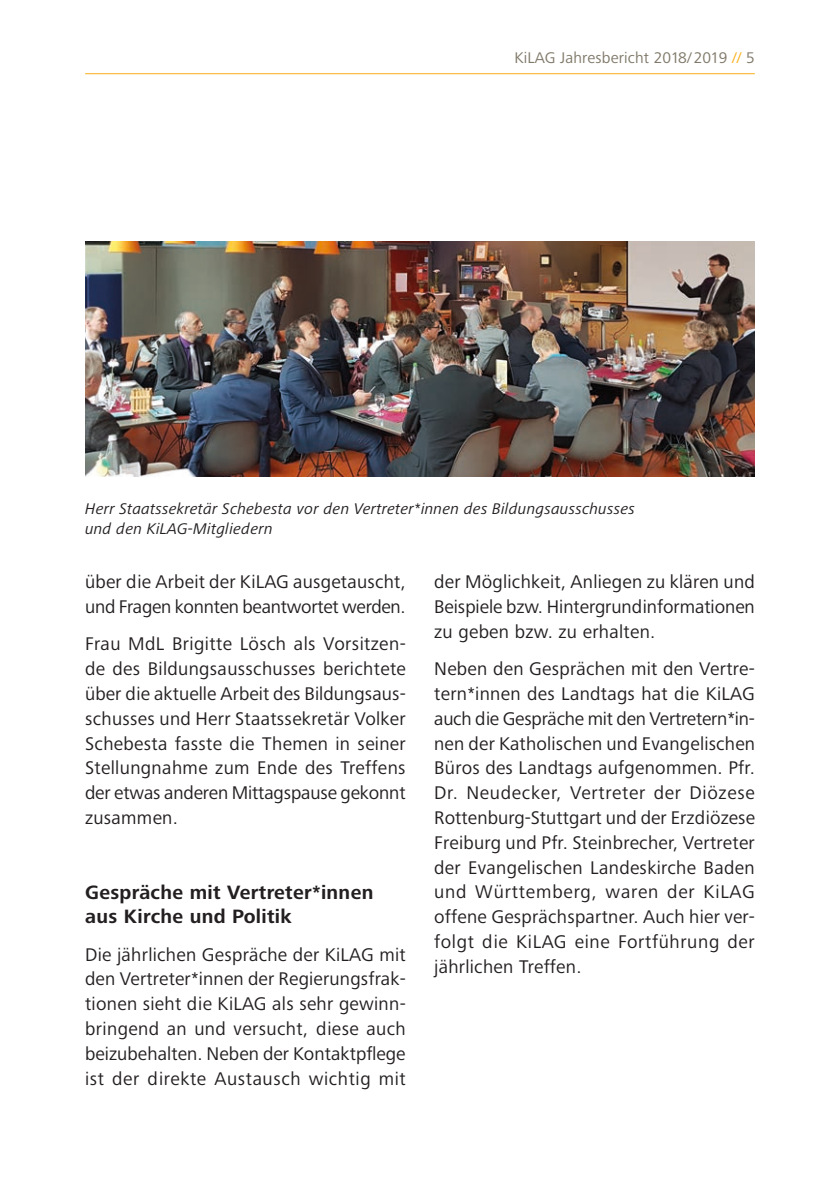
<style>
.page{position:relative;width:840px;height:1191px;background:#fff}
.page>*{position:absolute;margin:0;border:0;box-sizing:border-box;transform-origin:0 0}
._04_Zwischenhead{font:700 20px/24.8px "Frutiger Next Pro";letter-spacing:.015em;color:#231f20}
._05_Copy{font:19px/24.8px "Frutiger Next Pro";letter-spacing:.01em;color:#231f20;text-align:justify}
._05_Copy-2{font:19px/24.8px "Frutiger Next Pro";letter-spacing:-.015em;color:#231f20}
._06_BU{font:italic 16px/20px "Frutiger Next Pro";letter-spacing:.015em;color:#231f20}
.t1{font:16px "Frutiger Next Pro";letter-spacing:.01em;color:#817a6b}
.s1{color:#faaf18}
</style>
<div class="page">
<hr style="left:85px;top:73px;width:669px;height:1px;background:#faaf18">
<img style="left:85px;top:241px;width:669px;height:236px">
<p class="t1" style="left:514px;top:49px;width:242px">KiLAG Jahresbericht 2018/2019 <span class="s1">//</span> 5</p>
<p class="_06_BU" style="left:85px;top:499px;width:551px">Herr Staatssekretär Schebesta vor den Vertreter*innen des Bildungsausschusses und den KiLAG-Mitgliedern</p>
<p class="_05_Copy-2" style="left:85px;top:569px;width:322px">über die Arbeit der KiLAG ausgetauscht, und Fragen konnten beantwortet werden.</p>
<p class="_05_Copy" style="left:85px;top:631px;width:322px">Frau MdL Brigitte Lösch als Vorsitzen&shy;de des Bildungsausschusses berichtete über die aktuelle Arbeit des Bildungsaus&shy;schusses und Herr Staatssekretär Volker Schebesta fasste die Themen in seiner Stellungnahme zum Ende des Treffens der etwas anderen Mittagspause gekonnt zusammen.</p>
<p class="_04_Zwischenhead" style="left:85px;top:879px;width:289px">Gespräche mit Vertreter*innen aus Kirche und Politik</p>
<p class="_05_Copy" style="left:85px;top:941px;width:322px">Die jährlichen Gespräche der KiLAG mit den Vertreter*innen der Regierungsfrak&shy;tionen sieht die KiLAG als sehr gewinn&shy;bringend an und versucht, diese auch beizubehalten. Neben der Kontaktpflege ist der direkte Austausch wichtig mit</p>
<p class="_05_Copy" style="left:434px;top:569px;width:322px">der Möglichkeit, Anliegen zu klären und Beispiele bzw. Hintergrundinformationen zu geben bzw. zu erhalten.</p>
<p class="_05_Copy" style="left:434px;top:656px;width:322px">Neben den Gesprächen mit den Vertre&shy;tern*innen des Landtags hat die KiLAG auch die Gespräche mit den Vertretern*in&shy;nen der Katholischen und Evangelischen Büros des Landtags aufgenommen. Pfr.<br>Dr. Neudecker, Vertreter der Diözese Rottenburg-Stuttgart und der Erzdiözese Freiburg und Pfr. Steinbrecher, Vertreter der Evangelischen Landeskirche Baden und Württemberg, waren der KiLAG offene Gesprächspartner. Auch hier ver&shy;folgt die KiLAG eine Fortführung der jährlichen Treffen.</p>
</div>
